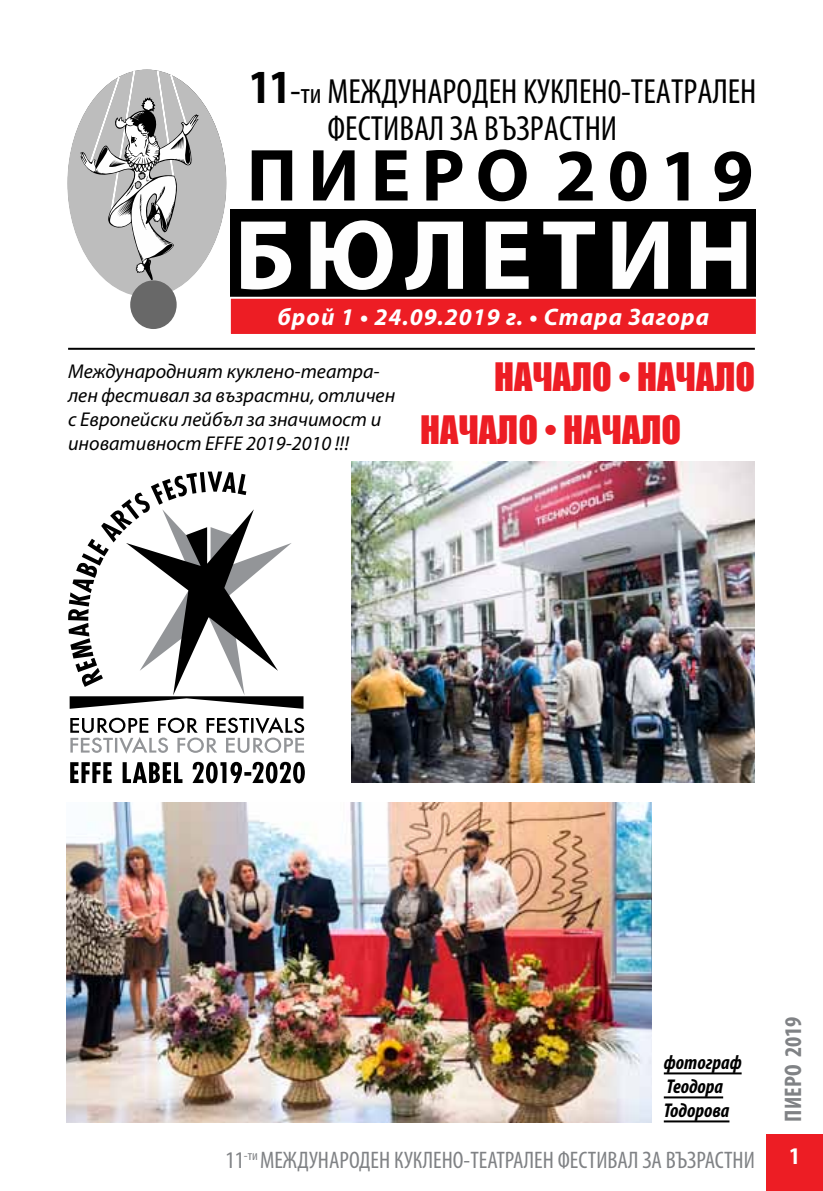
<style>
.page{position:relative;width:823px;height:1191px;background:#fff}
.page>*{position:absolute;margin:0;border:0;box-sizing:border-box;transform-origin:0 0}
.t1{font:700 99.8px "Myriad Pro";letter-spacing:.095em;color:#fefefe}
.t2{font:700 74.4px "Myriad Pro";letter-spacing:.15em;color:#000}
.t3{font:700 condensed 47.8px "Myriad Pro";color:#000}
.t4{font:36px/52.8px "Impact";color:#ed1d24}
.t5{font:condensed 35px/37.2px "Myriad Pro";color:#000}
.t6{font:condensed 24px "Myriad Pro";color:#808285}
.t7{font:italic 700 24px "Myriad Pro";letter-spacing:.04em;color:#fff}
.t8{font:700 condensed 24px "Myriad Pro";color:#808285}
.t9{font:700 condensed 24px "Myriad Pro";color:#fff}
.t10{font:italic 20px/24px "Myriad Pro";color:#000}
.t11{font:italic 700 condensed 20px/24px "Myriad Pro";color:#000}
.s1{font-weight:400;font-size:38.2px}
.s2{font-weight:400;font-size:28.6px}
.s3{font-weight:400;font-size:35px}
</style>
<div class="page">
<div style="left:765px;top:1134px;width:57px;height:57px;background:#ed1d24"></div>
<div style="left:230px;top:209px;width:525px;height:124px;background:#000"></div>
<svg style="left:71px;top:69px;width:156px;height:211px"></svg>
<div style="left:130px;top:280px;width:46px;height:49px;background:#686868;border-radius:50%"></div>
<div style="left:230px;top:298px;width:526px;height:37px;background:#ed1d24"></div>
<div style="left:229px;top:297px;width:528px;height:39px;border:2px solid #fff"></div>
<hr style="left:68px;top:348px;width:686px;height:2px;background:#000">
<svg style="left:70px;top:717px;width:234px;height:36px"></svg>
<svg style="left:70px;top:762px;width:235px;height:21px"></svg>
<svg style="left:68px;top:471px;width:235px;height:238px"></svg>
<img style="left:351px;top:462px;width:403px;height:320px">
<img style="left:66px;top:802px;width:585px;height:321px">
<hr style="left:663px;top:1072px;width:78px;height:2px;background:#000">
<hr style="left:663px;top:1096px;width:59px;height:2px;background:#000">
<hr style="left:663px;top:1120px;width:66px;height:2px;background:#000">
<h3 class="t3" style="left:249px;top:55px;width:101px">11<span class="s1">-</span><span class="s2">ти</span> <span class="s3">М</span></h3>
<h3 class="t5" style="left:488px;top:74px;width:14px">Е</h3>
<h3 class="t5" style="left:327px;top:74px;width:430px;text-indent:21px">ЕЖДУНАРОД Н KУКЛЕН0-ТЕАТРАЛЕН<br>ФЕСТИВАЛ ЗА ВЪЗРАСТНИ</h3>
<h2 class="t2" style="left:246px;top:131px;width:508px">ПИЕРО 2019</h2>
<h1 class="t1" style="left:234px;top:196px;width:519px">БЮЛЕТИH</h1>
<p class="t7" style="left:277px;top:302px;width:433px">брой 1 • 24.09.2019 г. • Стара Загора</p>
<p class="t10" style="left:68px;top:358px;width:328px">Международният куклено-театра&shy;лен фестивал за възрастни, отличен с Европейски лейбъл за значимост и иновативност EFFE 2019-2010 !!!</p>
<h3 class="t4" style="left:420px;top:349px;width:336px;text-indent:74px">НАЧАЛО • НАЧАЛО<br>НАЧАЛО • НАЧАЛО</h3>
<p class="t11" style="left:663px;top:1049px;width:79px">фотограф<br>Теодора<br>Тодорова</p>
<p class="t8" style="left:777px;top:1121px;width:107px;rotate:-90deg">ПИЕРО 2019</p>
<p class="t6" style="left:225px;top:1145px;width:530px">11<sup>-ти</sup> МЕЖДУНАРОДЕН КУКЛЕНО-ТЕАТРАЛЕН ФЕСТИВАЛ ЗА ВЪЗРАСТНИ</p>
<p class="t9" style="left:789px;top:1140px;width:12px">1</p>
</div>
